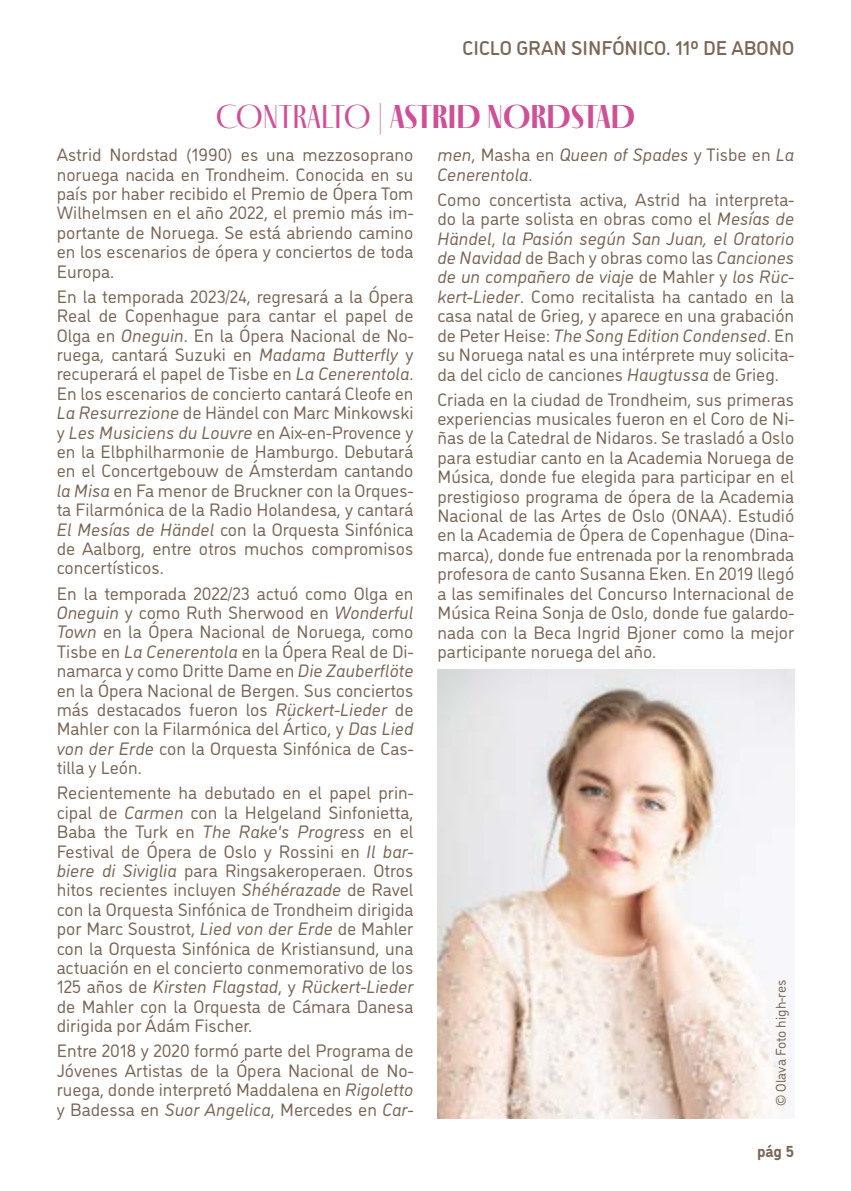
<style>
.page{position:relative;width:851px;height:1191px;background:#fff}
.page>*{position:absolute;margin:0;border:0;box-sizing:border-box;transform-origin:0 0}
.t1{font:700 34px "Fino Sans";color:#cf5096}
.t2{font:500 20px "DI Nosaur";color:#7a6756}
.t3{font:18px/19.4px "DI Nosaur";color:#7a6756;text-align:justify}
.t4{font:italic 18px/19.4px "DI Nosaur";color:#7a6756}
.t5{font:700 16px "DI Nosaur";color:#7a6756}
.t6{font:14px "DI Nosaur";color:#7a6756}
.s1{font-weight:400}
.s2{font-style:italic}
.s3{font-style:normal}
</style>
<div class="page">
<img style="left:437px;top:669px;width:357px;height:449px">
<p class="t2" style="left:462px;top:34px;width:333px">CICLO GRAN SINFÓNICO. 11º DE ABONO</p>
<h1 class="t1" style="left:216px;top:96px;width:421px"><span class="s1">CONTRALTO |</span> ASTRID NORDSTAD</h1>
<p class="t3" style="left:57px;top:144px;width:358px">Astrid Nordstad (1990) es una mezzosoprano noruega nacida en Trondheim. Conocida en su país por haber recibido el Premio de Ópera Tom Wilhelmsen en el año 2022, el premio más im&shy;portante de Noruega. Se está abriendo camino en los escenarios de ópera y conciertos de toda Europa.</p>
<p class="t3" style="left:57px;top:285px;width:358px">En la temporada 2023/24, regresará a la Ópera Real de Copenhague para cantar el papel de Olga en <span class="s2">Oneguin</span>. En la Ópera Nacional de No&shy;ruega, cantará Suzuki en <span class="s2">Madama Butterfly</span> y recuperará el papel de Tisbe en <span class="s2">La Cenerentola</span>.<br>En los escenarios de concierto cantará Cleofe en <span class="s2">La Resurrezione</span> de Händel con Marc Minkowski y <span class="s2">Les Musiciens du Louvre</span> en Aix-en-Provence y en la Elbphilharmonie de Hamburgo. Debutará en el Concertgebouw de Ámsterdam cantando <span class="s2">la Misa</span> en Fa menor de Bruckner con la Orques&shy;ta Filarmónica de la Radio Holandesa, y cantará <span class="s2">El Mesías de Händel</span> con la Orquesta Sinfónica de Aalborg, entre otros muchos compromisos concertísticos.</p>
<p class="t3" style="left:57px;top:582px;width:358px">En la temporada 2022/23 actuó como Olga en <span class="s2">Oneguin</span> y como Ruth Sherwood en <span class="s2">Wonderful Town</span> en la Ópera Nacional de Noruega, como Tisbe en <span class="s2">La Cenerentola</span> en la Ópera Real de Di&shy;namarca y como Dritte Dame en <span class="s2">Die Zauberflöte </span>en la Ópera Nacional de Bergen. Sus conciertos más destacados fueron los <span class="s2">Rückert-Lieder</span> de Mahler con la Filarmónica del Ártico, y <span class="s2">Das Lied von der Erde</span> con la Orquesta Sinfónica de Cas&shy;tilla y León.</p>
<p class="t3" style="left:57px;top:782px;width:358px">Recientemente ha debutado en el papel prin&shy;cipal de <span class="s2">Carmen</span> con la Helgeland Sinfonietta, Baba the Turk en <span class="s2">The Rake's Progress</span> en el Festival de Ópera de Oslo y Rossini en <span class="s2">Il bar&shy;biere di Siviglia</span> para Ringsakeroperaen. Otros hitos recientes incluyen <span class="s2">Shéhérazade</span> de Ravel con la Orquesta Sinfónica de Trondheim dirigida por Marc Soustrot, <span class="s2">Lied von der Erde</span> de Mahler con la Orquesta Sinfónica de Kristiansund, una actuación en el concierto conmemorativo de los 125 años de <span class="s2">Kirsten Flagstad</span>, y <span class="s2">Rückert-Lieder </span>de Mahler con la Orquesta de Cámara Danesa dirigida por Ádám Fischer.</p>
<p class="t3" style="left:57px;top:1040px;width:358px">Entre 2018 y 2020 formó parte del Programa de Jóvenes Artistas de la Ópera Nacional de No&shy;ruega, donde interpretó Maddalena en <span class="s2">Rigoletto </span>y Badessa en <span class="s2">Suor Angelica</span>, Mercedes en <span class="s2">Car-</span></p>
<p class="t4" style="left:437px;top:144px;width:358px">men<span class="s3">, Masha en</span> Queen of Spades <span class="s3">y Tisbe en</span> La<br>Cenerentola<span class="s3">.</span></p>
<p class="t3" style="left:437px;top:189px;width:358px">Como concertista activa, Astrid ha interpreta&shy;do la parte solista en obras como el <span class="s2">Mesías de Händel</span>, <span class="s2">la Pasión según San Juan, el Oratorio de Navidad</span> de Bach y obras como las <span class="s2">Canciones de un compañero de viaje</span> de Mahler y <span class="s2">los Rüc&shy;kert-Lieder</span>. Como recitalista ha cantado en la casa natal de Grieg, y aparece en una grabación de Peter Heise: <span class="s2">The Song Edition Condensed</span>. En su Noruega natal es una intérprete muy solicita&shy;da del ciclo de canciones <span class="s2">Haugtussa</span> de Grieg.</p>
<p class="t3" style="left:437px;top:388px;width:358px">Criada en la ciudad de Trondheim, sus primeras experiencias musicales fueron en el Coro de Ni&shy;ñas de la Catedral de Nidaros. Se trasladó a Oslo para estudiar canto en la Academia Noruega de Música, donde fue elegida para participar en el prestigioso programa de ópera de la Academia Nacional de las Artes de Oslo (ONAA). Estudió en la Academia de Ópera de Copenhague (Dina&shy;marca), donde fue entrenada por la renombrada profesora de canto Susanna Eken. En 2019 llegó a las semifinales del Concurso Internacional de Música Reina Sonja de Oslo, donde fue galardo&shy;nada con la Beca Ingrid Bjoner como la mejor participante noruega del año.</p>
<p class="t6" style="left:770px;top:1106px;width:128px;rotate:-90deg">© Olava Foto high-res</p>
<p class="t5" style="left:757px;top:1139px;width:39px">pág 5</p>
</div>
